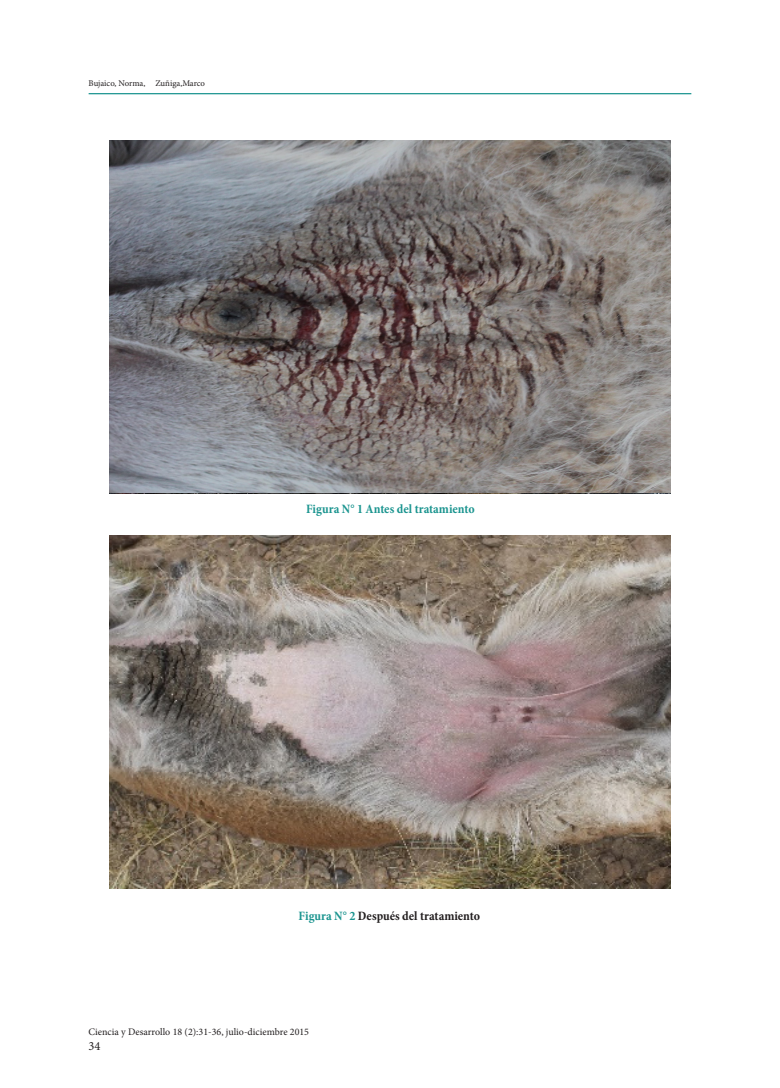
<style>
.page{position:relative;width:780px;height:1088px;background:#fff}
.page>*{position:absolute;margin:0;border:0;box-sizing:border-box;transform-origin:0 0}
.t1{font:700 condensed 12.88px "Minion Pro";color:#231f20}
.t2{font:700 condensed 12.88px "Minion Pro";color:#1c9590}
.t3{font:12.5px "Minion Pro";color:#231f20}
.t4{font:10px "Minion Pro";color:#231f20}
.t5{font:8.75px "Minion Pro";letter-spacing:-.005em;color:#231f20}
.s1{color:#1c9590}
</style>
<div class="page">
<img style="left:109px;top:535px;width:561px;height:353px">
<hr style="left:89px;top:93px;width:602px;height:1px;background:#1c9590">
<img style="left:110px;top:141px;width:560px;height:352px">
<p class="t5" style="left:89px;top:78px;width:118px">Bujaico, Norma, Zuñiga,Marco</p>
<p class="t2" style="left:306px;top:500px;width:170px">Figura N° 1 Antes del tratamiento</p>
<p class="t1" style="left:298px;top:907px;width:183px"><span class="s1">Figura N° 2</span> Después del tratamiento</p>
<p class="t4" style="left:89px;top:1025px;width:222px">Ciencia y Desarrollo 18 (2):31-36, julio-diciembre 2015</p>
<p class="t3" style="left:89px;top:1037px;width:14px">34</p>
</div>
